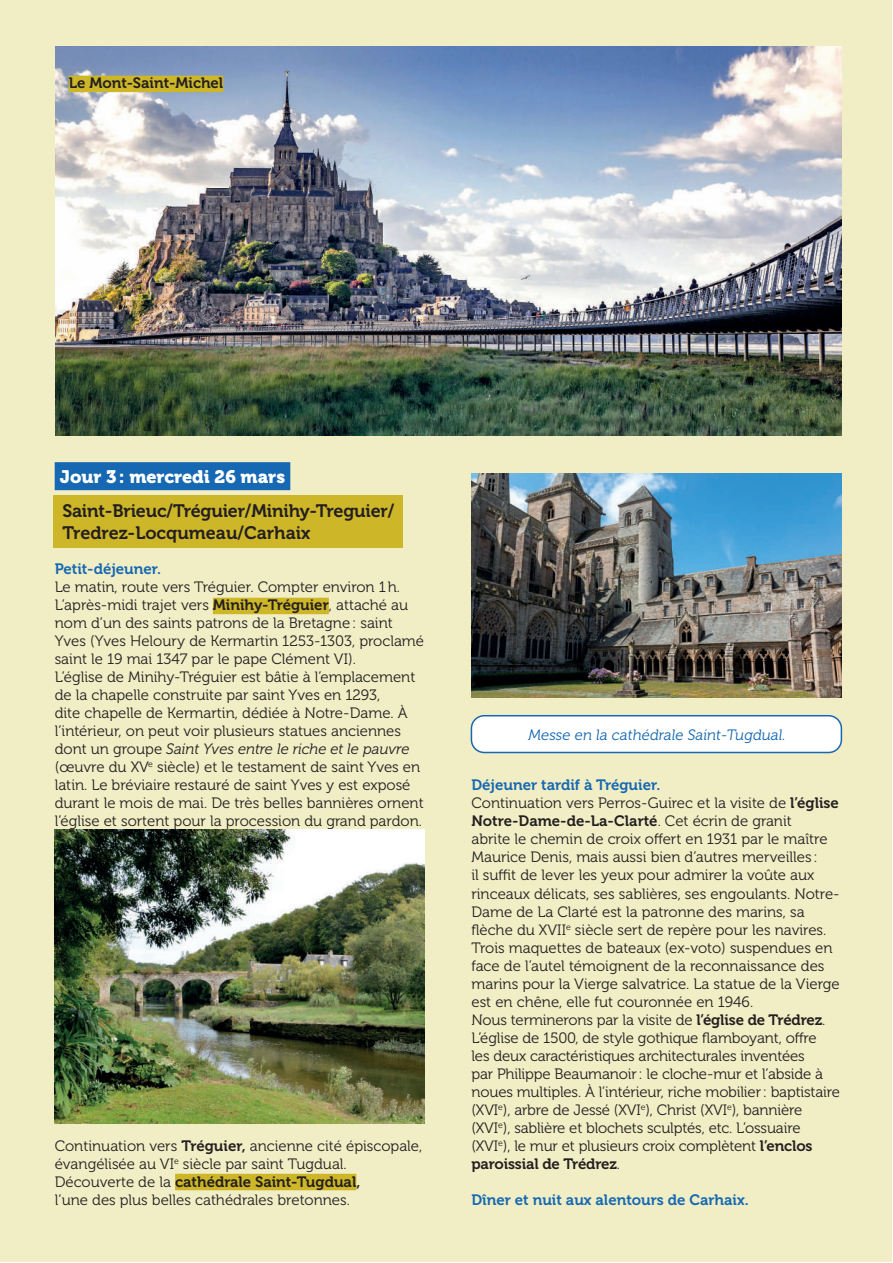
<style>
.page{position:relative;width:893px;height:1263px;background:#fff}
.page>*{position:absolute;margin:0;border:0;box-sizing:border-box;transform-origin:0 0}
.t1{font:18px/21.6px "Museo 700";letter-spacing:-.01em;color:#231f20}
.t2{font:18px "Museo 900";color:#fff}
.t3{font:15px/18px "Museo 300";color:#231f20}
.t4{font:15px "Museo 700";color:#231f20}
.t5{font:15px "Museo 700";color:#1568b1}
.t6{font:15px "Museo 300";color:#1568b1}
.s1{font-family:"Museo 700"}
.s2{font-style:italic}
.s3{font-family:"Museo 300"}
</style>
<div class="page">
<div style="left:0;top:0;width:891px;height:1261px;background:#f1eec6"></div>
<div style="left:55px;top:462px;width:235px;height:28px;border:6px solid #1568b1"></div>
<div style="left:60px;top:465px;width:225px;height:22px;background:#1568b1"></div>
<div style="left:54px;top:495px;width:349px;height:52px;background:#ceb629"></div>
<div style="left:213px;top:598px;width:116px;height:16px;background:#ceb629"></div>
<div style="left:175px;top:1174px;width:181px;height:16px;background:#ceb629"></div>
<img style="left:55px;top:830px;width:370px;height:293px">
<div style="left:471px;top:715px;width:370px;height:37px;background:#fff;border-radius:13px"></div>
<div style="left:471px;top:715px;width:371px;height:38px;border:2px solid #1568b1;border-radius:13px"></div>
<img style="left:471px;top:474px;width:370px;height:223px">
<img style="left:56px;top:46px;width:785px;height:389px">
<div style="left:69px;top:76px;width:154px;height:16px;background:#ceb629"></div>
<p class="t4" style="left:69px;top:75px;width:156px">Le Mont-Saint-Michel</p>
<p class="t2" style="left:60px;top:466px;width:227px">Jour 3: mercredi 26 mars</p>
<p class="t1" style="left:62px;top:500px;width:333px">Saint-Brieuc/Tréguier/Minihy-Treguier/<br>Tredrez-Locqumeau/Carhaix</p>
<p class="t5" style="left:55px;top:561px;width:108px">Petit-déjeuner.</p>
<p class="t3" style="left:55px;top:579px;width:371px">Le matin, route vers Tréguier. Compter environ 1h.<br>L’après-midi trajet vers <span class="s1">Minihy-Tréguier</span>, attaché au nom d’un des saints patrons de la Bretagne: saint Yves (Yves Heloury de Kermartin 1253-1303, proclamé saint le 19 mai 1347 par le pape Clément VI).<br>L’église de Minihy-Tréguier est bâtie à l’emplacement de la chapelle construite par saint Yves en 1293,<br>dite chapelle de Kermartin, dédiée à Notre-Dame. À l’intérieur, on peut voir plusieurs statues anciennes dont un groupe <span class="s2">Saint Yves entre le riche et le pauvre </span>(œuvre du XV<sup>e</sup> siècle) et le testament de saint Yves en latin. Le bréviaire restauré de saint Yves y est exposé durant le mois de mai. De très belles bannières ornent l’église et sortent pour la procession du grand pardon.</p>
<p class="t3" style="left:55px;top:1137px;width:369px">Continuation vers <span class="s1">Tréguier,</span> ancienne cité épiscopale, évangélisée au VI<sup>e</sup> siècle par saint Tugdual.</p>
<p class="t4" style="left:55px;top:1173px;width:307px"><span class="s3">Découverte de la</span> cathédrale Saint-Tugdual,</p>
<p class="t3" style="left:55px;top:1191px;width:297px">l’une des plus belles cathédrales bretonnes.</p>
<p class="t6" style="left:528px;top:726px;width:261px">Messe en la cathédrale Saint-Tugdual.</p>
<p class="t5" style="left:471px;top:777px;width:190px">Déjeuner tardif à Tréguier.</p>
<p class="t3" style="left:471px;top:795px;width:369px">Continuation vers Perros-Guirec et la visite de <span class="s1">l’église</span></p>
<p class="t4" style="left:471px;top:813px;width:322px">Notre-Dame-de-La-Clarté<span class="s3">. Cet écrin de granit</span></p>
<p class="t3" style="left:471px;top:831px;width:370px">abrite le chemin de croix offert en 1931 par le maître Maurice Denis, mais aussi bien d’autres merveilles :<br>il suffit de lever les yeux pour admirer la voûte aux rinceaux délicats, ses sablières, ses engoulants. Notre-Dame de La Clarté est la patronne des marins, sa flèche du XVII<sup>e</sup> siècle sert de repère pour les navires.<br>Trois maquettes de bateaux (ex-voto) suspendues en face de l’autel témoignent de la reconnaissance des marins pour la Vierge salvatrice. La statue de la Vierge est en chêne, elle fut couronnée en 1946.<br>Nous terminerons par la visite de <span class="s1">l’église de Trédrez</span>.<br>L’église de 1500, de style gothique flamboyant, offre<br>les deux caractéristiques architecturales inventées<br>par Philippe Beaumanoir: le cloche-mur et l’abside à noues multiples. À l’intérieur, riche mobilier: baptistaire (XVI<sup>e</sup>), arbre de Jessé (XVI<sup>e</sup>), Christ (XVI<sup>e</sup>), bannière (XVI<sup>e</sup>), sablière et blochets sculptés, etc. L’ossuaire (XVI<sup>e</sup>), le mur et plusieurs croix complètent <span class="s1">l’enclos</span></p>
<p class="t4" style="left:471px;top:1155px;width:150px">paroissial de Trédrez<span class="s3">.</span></p>
<p class="t5" style="left:471px;top:1191px;width:279px">Dîner et nuit aux alentours de Carhaix.</p>
</div>
